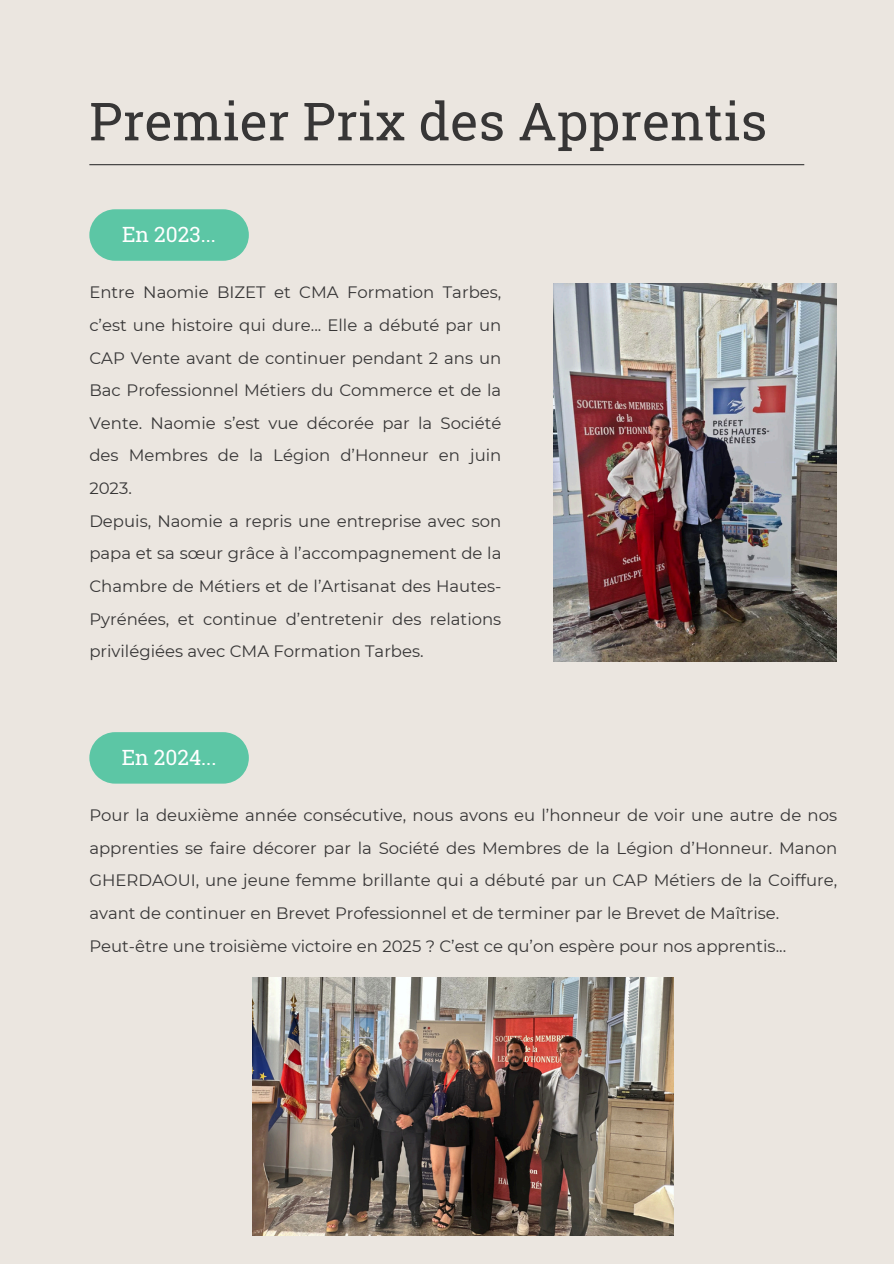
<style>
.page{position:relative;width:894px;height:1264px;background:#fff}
.page>*{position:absolute;margin:0;border:0;box-sizing:border-box;transform-origin:0 0}
.t1{font:52.5px "Roboto Slab";color:#373636}
.t2{font:21px "Roboto Slab";color:#fff}
.t3{font:16.5px/32.7px "Montserrat";color:#373636;text-align:justify}
</style>
<div class="page">
<div style="left:0;top:0;width:893px;height:1263px;background:#ebe6e0"></div>
<hr style="left:89px;top:164px;width:715px;height:1px;background:#373636">
<svg style="left:89px;top:209px;width:160px;height:52px;background:#67c8a9"></svg>
<svg style="left:89px;top:732px;width:160px;height:51px;background:#66c8a9"></svg>
<img style="left:553px;top:283px;width:283px;height:378px">
<img style="left:252px;top:977px;width:421px;height:258px">
<p class="t1" style="left:89px;top:85px;width:679px">Premier Prix des Apprentis</p>
<h1 class="t2" style="left:122px;top:220px;width:95px">En 2023...</h1>
<p class="t3" style="left:89px;top:276px;width:413px">Entre Naomie BIZET et CMA Formation Tarbes, c’est une histoire qui dure... Elle a débuté par un CAP Vente avant de continuer pendant 2 ans un Bac Professionnel Métiers du Commerce et de la Vente. Naomie s’est vue décorée par la Société des Membres de la Légion d’Honneur en juin 2023.</p>
<h2 class="t3" style="left:89px;top:504px;width:413px">Depuis, Naomie a repris une entreprise avec son papa et sa sœur grâce à l’accompagnement de la Chambre de Métiers et de l’Artisanat des Hautes-Pyrénées, et continue d’entretenir des relations privilégiées avec CMA Formation Tarbes.</h2>
<h2 class="t2" style="left:122px;top:742px;width:96px">En 2024...</h2>
<p class="t3" style="left:89px;top:798px;width:749px">Pour la deuxième année consécutive, nous avons eu l’honneur de voir une autre de nos apprenties se faire décorer par la Société des Membres de la Légion d’Honneur. Manon GHERDAOUI, une jeune femme brillante qui a débuté par un CAP Métiers de la Coiffure, avant de continuer en Brevet Professionnel et de terminer par le Brevet de Maîtrise.</p>
<p class="t3" style="left:89px;top:929px;width:698px">Peut-être une troisième victoire en 2025 ? C’est ce qu’on espère pour nos apprentis...</p>
</div>
